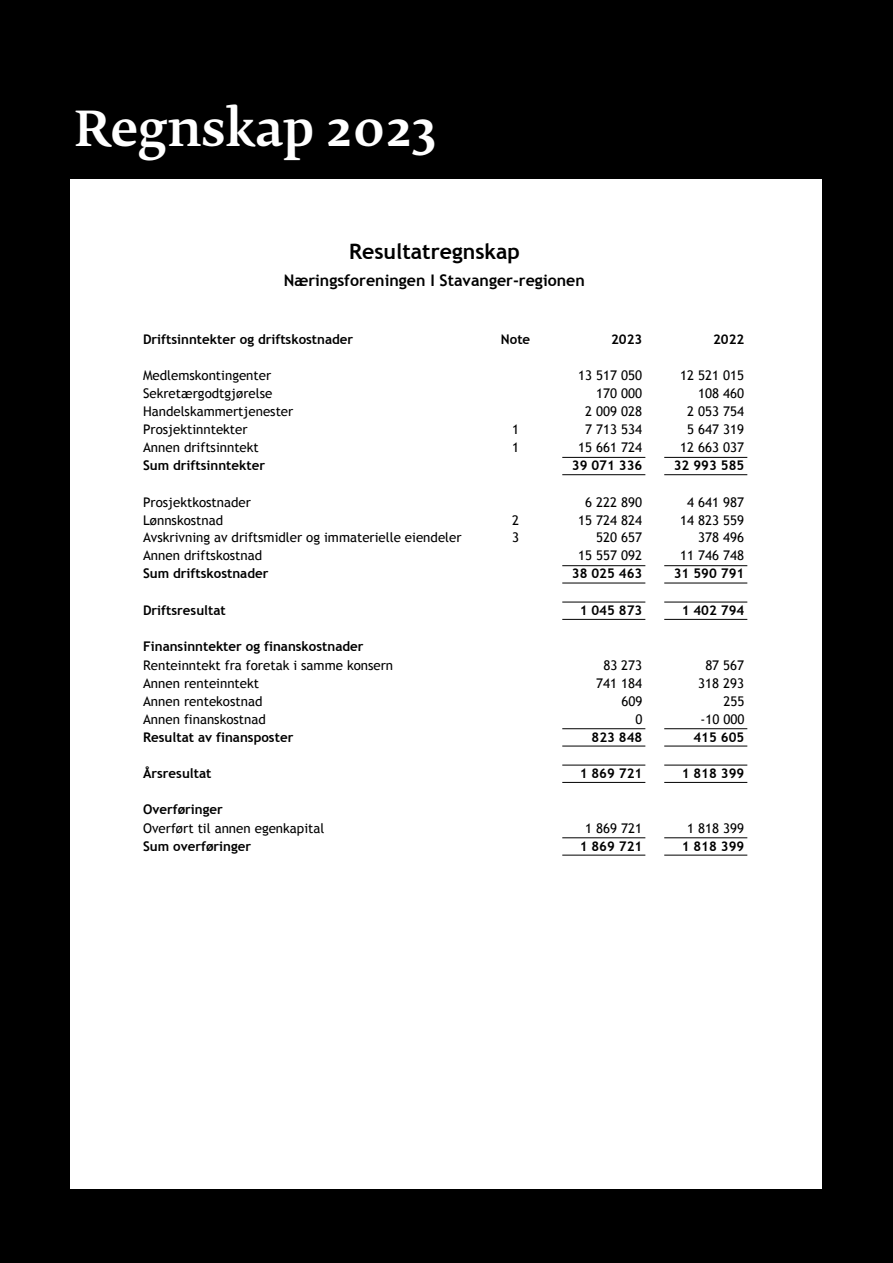
<style>
.page{position:relative;width:893px;height:1263px;background:#000}
.page>*{position:absolute;margin:0;border:0;box-sizing:border-box;transform-origin:0 0}
.t1{font:500 48px "Fedra Serif B Std";color:#fff}
.t2{font:700 21.3px "Trebuchet MS";color:#000}
.t3{font:700 16.05px "Trebuchet MS";color:#000}
.t4{font:13.35px/18.3px "Trebuchet MS";color:#000}
.t5{font:700 13.35px "Trebuchet MS";color:#000}
.s1{font-weight:700}
</style>
<div class="page">
<div style="left:71px;top:179px;width:751px;height:1009px;background:#fff"></div>
<hr style="left:664px;top:474px;width:83px;height:1px;background:#000">
<hr style="left:664px;top:457px;width:83px;height:1px;background:#000">
<hr style="left:562px;top:474px;width:83px;height:1px;background:#000">
<hr style="left:562px;top:457px;width:83px;height:1px;background:#000">
<hr style="left:664px;top:583px;width:83px;height:1px;background:#000">
<hr style="left:664px;top:565px;width:83px;height:1px;background:#000">
<hr style="left:562px;top:583px;width:83px;height:1px;background:#000">
<hr style="left:562px;top:565px;width:83px;height:1px;background:#000">
<hr style="left:664px;top:619px;width:83px;height:1px;background:#000">
<hr style="left:664px;top:602px;width:83px;height:1px;background:#000">
<hr style="left:562px;top:619px;width:83px;height:1px;background:#000">
<hr style="left:562px;top:602px;width:83px;height:1px;background:#000">
<hr style="left:664px;top:746px;width:83px;height:1px;background:#000">
<hr style="left:664px;top:728px;width:83px;height:1px;background:#000">
<hr style="left:562px;top:746px;width:83px;height:1px;background:#000">
<hr style="left:562px;top:728px;width:83px;height:1px;background:#000">
<hr style="left:664px;top:782px;width:83px;height:1px;background:#000">
<hr style="left:664px;top:765px;width:83px;height:1px;background:#000">
<hr style="left:562px;top:782px;width:83px;height:1px;background:#000">
<hr style="left:562px;top:765px;width:83px;height:1px;background:#000">
<hr style="left:664px;top:855px;width:83px;height:1px;background:#000">
<hr style="left:664px;top:837px;width:83px;height:1px;background:#000">
<hr style="left:562px;top:855px;width:83px;height:1px;background:#000">
<hr style="left:562px;top:837px;width:83px;height:1px;background:#000">
<p class="t1" style="left:74px;top:95px;width:364px">Regnskap 2023</p>
<p class="t2" style="left:349px;top:238px;width:172px">Resultatregnskap</p>
<p class="t3" style="left:284px;top:270px;width:302px">Næringsforeningen I Stavanger-regionen</p>
<p class="t5" style="left:143px;top:331px;width:212px">Driftsinntekter og driftskostnader</p>
<p class="t5" style="left:501px;top:331px;width:31px">Note</p>
<p class="t5" style="left:611px;top:331px;width:33px">2023</p>
<p class="t5" style="left:713px;top:331px;width:33px">2022</p>
<p class="t4" style="left:143px;top:366px;width:130px">Medlemskontingenter</p>
<p class="t4" style="left:578px;top:366px;width:65px">13 517 050</p>
<p class="t4" style="left:680px;top:366px;width:65px">12 521 015</p>
<p class="t4" style="left:143px;top:384px;width:131px">Sekretærgodtgjørelse</p>
<p class="t4" style="left:596px;top:384px;width:47px">170 000</p>
<p class="t4" style="left:698px;top:384px;width:47px">108 460</p>
<p class="t4" style="left:143px;top:402px;width:152px">Handelskammertjenester</p>
<p class="t4" style="left:585px;top:402px;width:58px">2 009 028</p>
<p class="t4" style="left:687px;top:402px;width:58px">2 053 754</p>
<p class="t4" style="left:143px;top:420px;width:106px">Prosjektinntekter</p>
<p class="t4" style="left:512px;top:420px;width:8px">1</p>
<p class="t4" style="left:585px;top:420px;width:58px">7 713 534</p>
<p class="t4" style="left:687px;top:420px;width:58px">5 647 319</p>
<p class="t4" style="left:143px;top:438px;width:117px">Annen driftsinntekt</p>
<p class="t4" style="left:512px;top:438px;width:8px">1</p>
<p class="t4" style="left:578px;top:438px;width:65px">15 661 724</p>
<p class="t4" style="left:680px;top:438px;width:65px">12 663 037</p>
<p class="t5" style="left:143px;top:457px;width:124px">Sum driftsinntekter</p>
<p class="t5" style="left:572px;top:457px;width:72px">39 071 336</p>
<p class="t5" style="left:674px;top:457px;width:72px">32 993 585</p>
<p class="t4" style="left:143px;top:493px;width:109px">Prosjektkostnader</p>
<p class="t4" style="left:585px;top:493px;width:58px">6 222 890</p>
<p class="t4" style="left:687px;top:493px;width:58px">4 641 987</p>
<p class="t4" style="left:143px;top:511px;width:82px">Lønnskostnad</p>
<p class="t4" style="left:512px;top:511px;width:8px">2</p>
<p class="t4" style="left:578px;top:511px;width:65px">15 724 824</p>
<p class="t4" style="left:680px;top:511px;width:65px">14 823 559</p>
<p class="t4" style="left:143px;top:529px;width:320px">Avskrivning av driftsmidler og immaterielle eiendeler</p>
<p class="t4" style="left:512px;top:529px;width:8px">3</p>
<p class="t4" style="left:596px;top:529px;width:47px">520 657</p>
<p class="t4" style="left:698px;top:529px;width:47px">378 496</p>
<p class="t4" style="left:143px;top:547px;width:121px">Annen driftskostnad</p>
<p class="t4" style="left:578px;top:547px;width:65px">15 557 092</p>
<p class="t4" style="left:680px;top:547px;width:65px">11 746 748</p>
<p class="t5" style="left:143px;top:565px;width:127px">Sum driftskostnader</p>
<p class="t5" style="left:572px;top:565px;width:72px">38 025 463</p>
<p class="t5" style="left:674px;top:565px;width:72px">31 590 791</p>
<p class="t5" style="left:143px;top:602px;width:84px">Driftsresultat</p>
<p class="t5" style="left:580px;top:602px;width:64px">1 045 873</p>
<p class="t5" style="left:682px;top:602px;width:64px">1 402 794</p>
<p class="t4" style="left:143px;top:637px;width:252px"><span class="s1">Finansinntekter og finanskostnader<br></span>Renteinntekt fra foretak i samme konsern</p>
<p class="t4" style="left:603px;top:656px;width:40px">83 273</p>
<p class="t4" style="left:705px;top:656px;width:40px">87 567</p>
<p class="t4" style="left:143px;top:674px;width:118px">Annen renteinntekt</p>
<p class="t4" style="left:596px;top:674px;width:47px">741 184</p>
<p class="t4" style="left:698px;top:674px;width:47px">318 293</p>
<p class="t4" style="left:143px;top:692px;width:121px">Annen rentekostnad</p>
<p class="t4" style="left:621px;top:692px;width:22px">609</p>
<p class="t4" style="left:723px;top:692px;width:22px">255</p>
<p class="t4" style="left:143px;top:710px;width:124px">Annen finanskostnad</p>
<p class="t4" style="left:635px;top:710px;width:8px">0</p>
<p class="t4" style="left:700px;top:710px;width:45px">-10 000</p>
<p class="t5" style="left:143px;top:728px;width:152px">Resultat av finansposter</p>
<p class="t5" style="left:591px;top:728px;width:52px">823 848</p>
<p class="t5" style="left:693px;top:728px;width:52px">415 605</p>
<p class="t5" style="left:143px;top:765px;width:70px">Årsresultat</p>
<p class="t5" style="left:580px;top:765px;width:64px">1 869 721</p>
<p class="t5" style="left:682px;top:765px;width:64px">1 818 399</p>
<p class="t4" style="left:143px;top:800px;width:183px"><span class="s1">Overføringer<br></span>Overført til annen egenkapital</p>
<p class="t4" style="left:585px;top:819px;width:58px">1 869 721</p>
<p class="t4" style="left:687px;top:819px;width:58px">1 818 399</p>
<p class="t5" style="left:143px;top:837px;width:110px">Sum overføringer</p>
<p class="t5" style="left:580px;top:837px;width:64px">1 869 721</p>
<p class="t5" style="left:682px;top:837px;width:64px">1 818 399</p>
</div>
